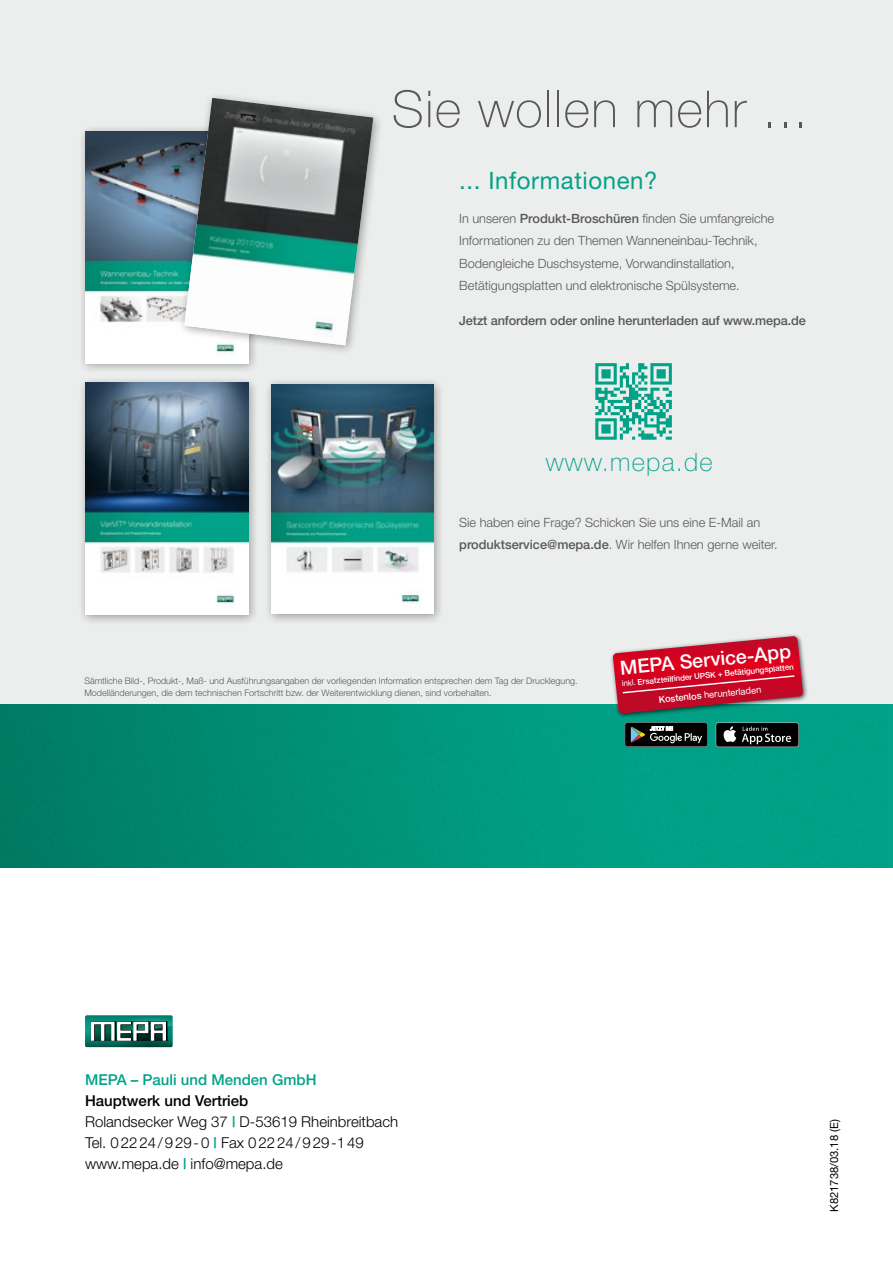
<style>
.page{position:relative;width:893px;height:1263px;background:#fff}
.page>*{position:absolute;margin:0;border:0;box-sizing:border-box;transform-origin:0 0}
.t1{font:100 51px "Helvetica Neue";letter-spacing:.025em;color:#58585a}
.t2{font:100 25.5px "Helvetica Neue";letter-spacing:.05em;color:#00a388}
.t3{font:24px "Helvetica Neue";letter-spacing:.025em;color:#00a388}
.t4{font:500 19.5px "Helvetica Neue";color:#fff}
.t5{font:300 15px/21px "Helvetica Neue";color:#000}
.t6{font:500 15px "Helvetica Neue";color:#00a388}
.t7{font:300 12.75px/22.5px "Helvetica Neue";color:#58585a}
.t8{font:500 12.75px "Helvetica Neue";letter-spacing:-.01em;color:#58585a}
.t9{font:11.25px "Helvetica Neue";color:#000}
.t10{font:9.3px "Helvetica Neue";color:#fff}
.t11{font:300 9px/12px "Helvetica Neue";color:#58585a}
.t12{font:500 8.1px "Helvetica Neue";color:#fff}
.s1{font-weight:500}
.s2{font-weight:400}
.s3{font-weight:500;color:#00a388}
</style>
<div class="page">
<img style="left:0;top:704px;width:891px;height:163px">
<div style="left:0;top:0;width:893px;height:704px;background:#eceded"></div>
<svg style="left:85px;top:1015px;width:88px;height:32px"></svg>
<div style="left:78px;top:124px;width:181px;height:250px;background:#000;opacity:.35"></div>
<img style="left:85px;top:132px;width:164px;height:231px">
<div style="left:78px;top:375px;width:181px;height:250px;background:#000;opacity:.35"></div>
<img style="left:85px;top:383px;width:164px;height:231px">
<div style="left:177px;top:91px;width:207px;height:264px;background:#000;opacity:.35"></div>
<img style="left:184px;top:98px;width:189px;height:247px">
<div style="left:264px;top:377px;width:180px;height:247px;background:#000;opacity:.35"></div>
<img style="left:271px;top:384px;width:163px;height:230px">
<svg style="left:716px;top:722px;width:83px;height:25px"></svg>
<div style="left:716px;top:723px;width:82px;height:23px;background:#000;border-radius:2px"></div>
<svg style="left:723px;top:726px;width:13px;height:16px"></svg>
<svg style="left:742px;top:726px;width:49px;height:18px"></svg>
<svg style="left:625px;top:722px;width:83px;height:25px;background:#303331"></svg>
<img style="left:607px;top:634px;width:205px;height:88px">
<svg style="left:613px;top:636px;width:190px;height:78px;background:#bb3548"></svg>
<svg style="left:595px;top:363px;width:77px;height:77px"></svg>
<h1 class="t1" style="left:392px;top:80px;width:418px">Sie wollen mehr ...</h1>
<h3 class="t3" style="left:459px;top:166px;width:200px">... Informationen?</h3>
<p class="t7" style="left:459px;top:207px;width:316px">In unseren <span class="s1">Produkt-Broschüren</span> finden Sie umfangreiche Informationen zu den Themen Wanneneinbau-Technik, Bodengleiche Duschsysteme, Vorwandinstallation, Betätigungsplatten und elektronische Spülsysteme.</p>
<p class="t8" style="left:459px;top:313px;width:348px">Jetzt anfordern oder online herunterladen auf www.mepa.de</p>
<h2 class="t2" style="left:546px;top:448px;width:168px">www.mepa.de</h2>
<p class="t7" style="left:459px;top:511px;width:320px">Sie haben eine Frage? Schicken Sie uns eine E-Mail an <span class="s1">produktservice@mepa.de</span>. Wir helfen Ihnen gerne weiter.</p>
<p class="t11" style="left:84px;top:674px;width:495px">Sämtliche Bild-, Produkt-, Maß- und Ausführungsangaben der vorliegenden Information entsprechen dem Tag der Drucklegung.<br>Modelländerungen, die dem technischen Fortschritt bzw. der Weiterentwicklung dienen, sind vorbehalten.</p>
<h3 class="t4" style="left:619px;top:657px;width:173px;rotate:-6deg">MEPA Service-App</h3>
<p class="t12" style="left:621px;top:679px;width:174px;rotate:-6deg"><span class="s2">inkl.</span> Ersatzteilfinder UPSK + Betätigungsplatten</p>
<p class="t10" style="left:658px;top:695px;width:104px;rotate:-6deg"><span class="s1">Kostenlos</span> herunterladen</p>
<p class="t6" style="left:85px;top:1071px;width:233px">MEPA – Pauli und Menden GmbH</p>
<p class="t5" style="left:85px;top:1090px;width:315px"><span class="s1">Hauptwerk und Vertrieb<br></span>Rolandsecker Weg 37 <span class="s3">|</span> D-53619 Rheinbreitbach Tel. 02224/929-0 <span class="s3">|</span> Fax 02224/929-149 www.mepa.de <span class="s3">|</span> info@mepa.de</p>
<p class="t9" style="left:827px;top:1212px;width:95px;rotate:-90deg">K821738/03.18 (E)</p>
</div>
